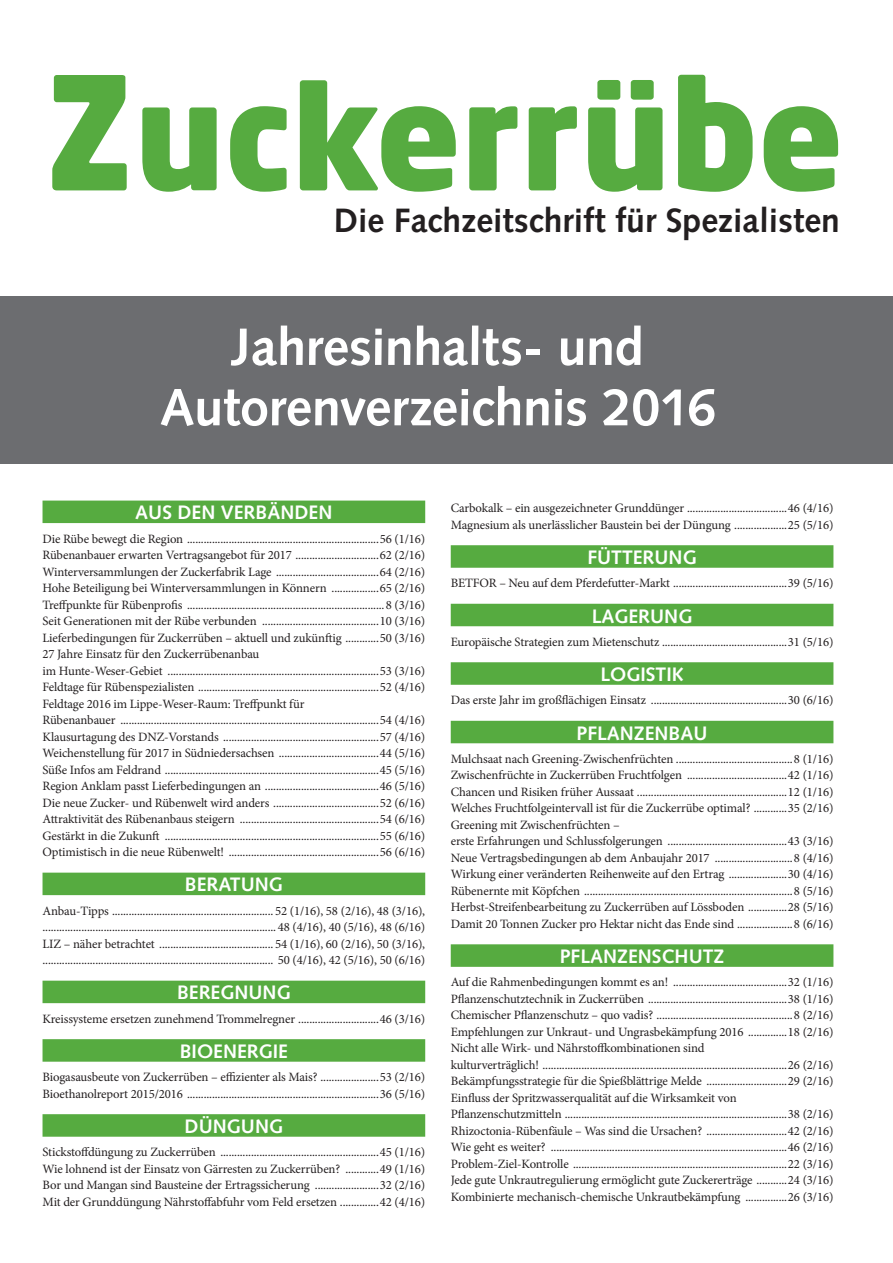
<style>
.page{position:relative;width:893px;height:1263px;background:#fff}
.page>*{position:absolute;margin:0;border:0;box-sizing:border-box;transform-origin:0 0}
.t1{font:700 52.5px/60.3px "Syntax LT Std";letter-spacing:-.01em;color:#fff;text-align:center}
.t2{font:700 33.75px "Syntax LT Std";color:#231f20}
.t3{font:700 19.5px "Syntax LT Std";color:#fff}
.t4{font:12.75px/16.5px "Minion Pro";letter-spacing:-.01em;color:#231f20}
</style>
<div class="page">
<svg style="left:52px;top:75px;width:75px;height:115px"></svg>
<svg style="left:142px;top:107px;width:75px;height:85px"></svg>
<svg style="left:230px;top:106px;width:57px;height:86px"></svg>
<svg style="left:300px;top:80px;width:156px;height:112px"></svg>
<svg style="left:469px;top:106px;width:48px;height:84px"></svg>
<svg style="left:529px;top:106px;width:48px;height:84px"></svg>
<svg style="left:588px;top:80px;width:74px;height:112px"></svg>
<svg style="left:678px;top:75px;width:75px;height:117px"></svg>
<svg style="left:764px;top:106px;width:74px;height:86px"></svg>
<div style="left:0;top:296px;width:893px;height:167px;background:#6c6d70"></div>
<div style="left:43px;top:501px;width:382px;height:22px;background:#56ab40"></div>
<div style="left:43px;top:873px;width:382px;height:22px;background:#56ab40"></div>
<div style="left:43px;top:981px;width:382px;height:22px;background:#56ab40"></div>
<div style="left:43px;top:1039px;width:382px;height:23px;background:#56ab40"></div>
<div style="left:43px;top:1114px;width:382px;height:23px;background:#56ab40"></div>
<div style="left:451px;top:545px;width:382px;height:23px;background:#56ab40"></div>
<div style="left:451px;top:604px;width:382px;height:22px;background:#56ab40"></div>
<div style="left:451px;top:662px;width:382px;height:23px;background:#56ab40"></div>
<div style="left:451px;top:721px;width:382px;height:22px;background:#56ab40"></div>
<div style="left:451px;top:944px;width:382px;height:23px;background:#56ab40"></div>
<h2 class="t2" style="left:334px;top:201px;width:508px">Die Fachzeitschrift für Spezialisten</h2>
<h1 class="t1" style="left:160px;top:317px;width:558px">Jahresinhalts- und<br>Autorenverzeichnis 2016</h1>
<h3 class="t3" style="left:135px;top:501px;width:199px">AUS DEN VERBÄNDEN</h3>
<p class="t4" style="left:43px;top:530px;width:384px">Die Rübe bewegt die Region .....................................................................56 (1/16)<br>Rübenanbauer erwarten Vertragsangebot für 2017 ..............................62 (2/16)<br>Winterversammlungen der Zuckerfabrik Lage .....................................64 (2/16)<br>Hohe Beteiligung bei Winterversammlungen in Könnern .................65 (2/16)<br>Treffpunkte für Rübenprofis .......................................................................8 (3/16)<br>Seit Generationen mit der Rübe verbunden ..........................................10 (3/16)<br>Lieferbedingungen für Zuckerrüben – aktuell und zukünftig ............50 (3/16)<br>27 Jahre Einsatz für den Zuckerrübenanbau<br>im Hunte-Weser-Gebiet ............................................................................53 (3/16)<br>Feldtage für Rübenspezialisten .................................................................52 (4/16)<br>Feldtage 2016 im Lippe-Weser-Raum: Treffpunkt für<br>Rübenanbauer .............................................................................................54 (4/16)<br>Klausurtagung des DNZ-Vorstands ........................................................57 (4/16)<br>Weichenstellung für 2017 in Südniedersachsen ....................................44 (5/16)<br>Süße Infos am Feldrand .............................................................................45 (5/16)<br>Region Anklam passt Lieferbedingungen an .........................................46 (5/16)<br>Die neue Zucker- und Rübenwelt wird anders ......................................52 (6/16)<br>Attraktivität des Rübenanbaus steigern ..................................................54 (6/16)<br>Gestärkt in die Zukunft .............................................................................55 (6/16)<br>Optimistisch in die neue Rübenwelt! ......................................................56 (6/16)</p>
<h3 class="t3" style="left:185px;top:873px;width:100px">BERATUNG</h3>
<p class="t4" style="left:43px;top:902px;width:384px;text-align:justify">Anbau-Tipps .......................................................... 52 (1/16), 58 (2/16), 48 (3/16), .................................................................................... 48 (4/16), 40 (5/16), 48 (6/16)<br>LIZ – näher betrachtet ......................................... 54 (1/16), 60 (2/16), 50 (3/16), ................................................................................... 50 (4/16), 42 (5/16), 50 (6/16)</p>
<h3 class="t3" style="left:177px;top:981px;width:115px">BEREGNUNG</h3>
<p class="t4" style="left:43px;top:1010px;width:384px">Kreissysteme ersetzen zunehmend Trommelregner .............................46 (3/16)</p>
<h3 class="t3" style="left:180px;top:1040px;width:110px">BIOENERGIE</h3>
<p class="t4" style="left:43px;top:1069px;width:384px">Biogasausbeute von Zuckerrüben – effizienter als Mais? .....................53 (2/16)<br>Bioethanolreport 2015/2016 .....................................................................36 (5/16)</p>
<h3 class="t3" style="left:185px;top:1115px;width:100px">DÜNGUNG</h3>
<p class="t4" style="left:43px;top:1144px;width:384px;text-align:justify">Stickstoffdüngung zu Zuckerrüben .........................................................45 (1/16)<br>Wie lohnend ist der Einsatz von Gärresten zu Zuckerrüben? ............49 (1/16)<br>Bor und Mangan sind Bausteine der Ertragssicherung .......................32 (2/16)<br>Mit der Grunddüngung Nährstoffabfuhr vom Feld ersetzen ..............42 (4/16)</p>
<p class="t4" style="left:451px;top:500px;width:384px">Carbokalk – ein ausgezeichneter Grunddünger ....................................46 (4/16)<br>Magnesium als unerlässlicher Baustein bei der Düngung ...................25 (5/16)</p>
<h3 class="t3" style="left:587px;top:546px;width:111px">FÜTTERUNG</h3>
<p class="t4" style="left:451px;top:575px;width:384px">BETFOR – Neu auf dem Pferdefutter-Markt .........................................39 (5/16)</p>
<h3 class="t3" style="left:592px;top:605px;width:102px">LAGERUNG</h3>
<p class="t4" style="left:451px;top:633px;width:384px">Europäische Strategien zum Mietenschutz .............................................31 (5/16)</p>
<h3 class="t3" style="left:600px;top:663px;width:85px">LOGISTIK</h3>
<p class="t4" style="left:451px;top:692px;width:384px">Das erste Jahr im großflächigen Einsatz .................................................30 (6/16)</p>
<h3 class="t3" style="left:576px;top:722px;width:133px">PFLANZENBAU</h3>
<p class="t4" style="left:451px;top:750px;width:384px">Mulchsaat nach Greening-Zwischenfrüchten ..........................................8 (1/16)<br>Zwischenfrüchte in Zuckerrüben Fruchtfolgen ....................................42 (1/16)<br>Chancen und Risiken früher Aussaat ......................................................12 (1/16)<br>Welches Fruchtfolgeintervall ist für die Zuckerrübe optimal? ............35 (2/16)<br>Greening mit Zwischenfrüchten –<br>erste Erfahrungen und Schlussfolgerungen ...........................................43 (3/16)<br>Neue Vertragsbedingungen ab dem Anbaujahr 2017 ............................8 (4/16)<br>Wirkung einer veränderten Reihenweite auf den Ertrag .....................30 (4/16)<br>Rübenernte mit Köpfchen ...........................................................................8 (5/16)<br>Herbst-Streifenbearbeitung zu Zuckerrüben auf Lössboden ..............28 (5/16)<br>Damit 20 Tonnen Zucker pro Hektar nicht das Ende sind ....................8 (6/16)</p>
<h3 class="t3" style="left:560px;top:945px;width:166px">PFLANZENSCHUTZ</h3>
<p class="t4" style="left:451px;top:974px;width:384px">Auf die Rahmenbedingungen kommt es an! .........................................32 (1/16)<br>Pflanzenschutztechnik in Zuckerrüben ..................................................38 (1/16)<br>Chemischer Pflanzenschutz – quo vadis? .................................................8 (2/16)<br>Empfehlungen zur Unkraut- und Ungrasbekämpfung 2016 ..............18 (2/16)<br>Nicht alle Wirk- und Nährstoffkombinationen sind<br>kulturverträglich! ........................................................................................26 (2/16)<br>Bekämpfungsstrategie für die Spießblättrige Melde .............................29 (2/16)<br>Einfluss der Spritzwasserqualität auf die Wirksamkeit von Pflanzenschutzmitteln ................................................................................38 (2/16)<br>Rhizoctonia-Rübenfäule – Was sind die Ursachen? .............................42 (2/16)<br>Wie geht es weiter? .....................................................................................46 (2/16)<br>Problem-Ziel-Kontrolle .............................................................................22 (3/16)<br>Jede gute Unkrautregulierung ermöglicht gute Zuckererträge ...........24 (3/16)<br>Kombinierte mechanisch-chemische Unkrautbekämpfung ...............26 (3/16)</p>
</div>
